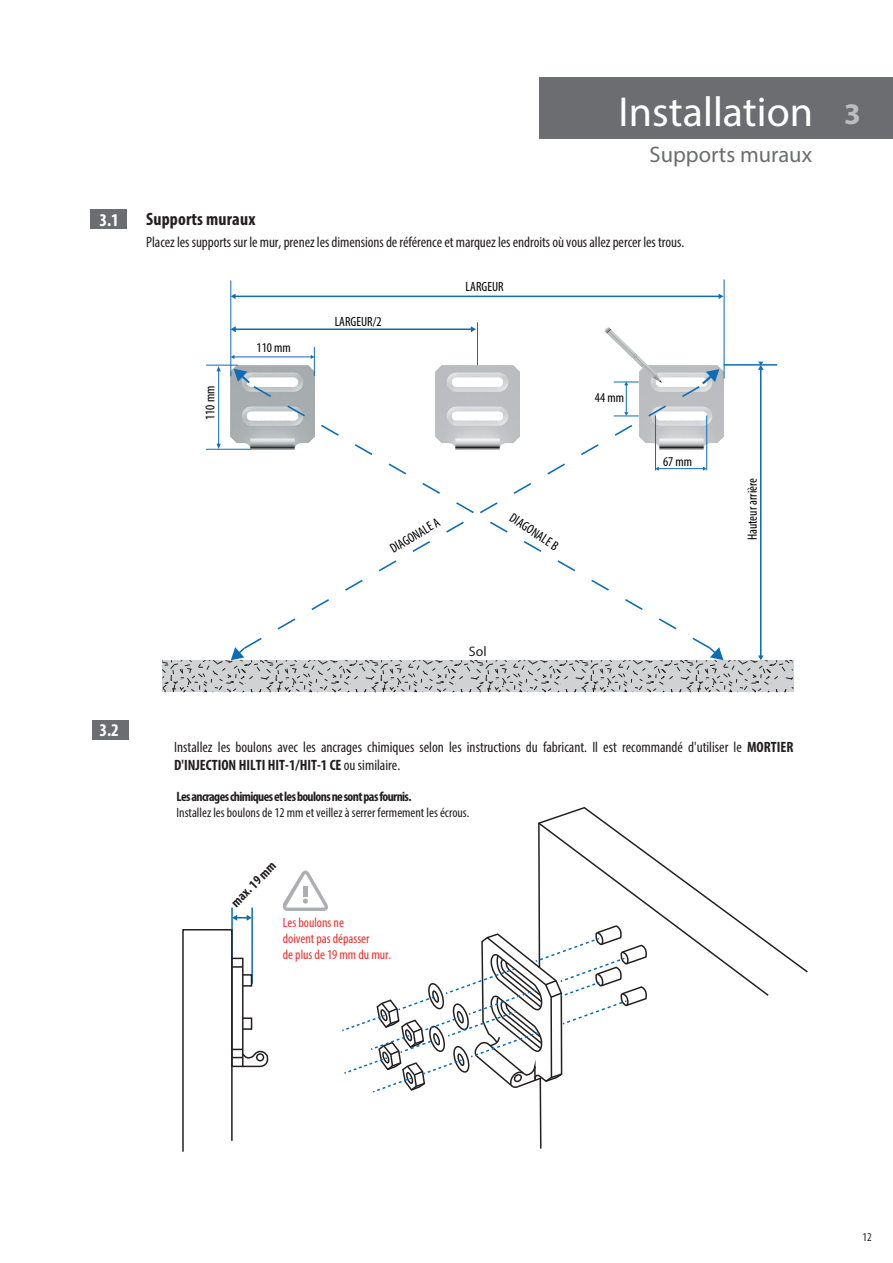
<style>
.page{position:relative;width:893px;height:1263px;background:#fff}
.page>*{position:absolute;margin:0;border:0;box-sizing:border-box;transform-origin:0 0}
.t1{font:42px "Myriad Pro";color:#fff}
.t2{font:22.5px "Myriad Pro";color:#6c6d70}
.t3{font:700 condensed 18px "Myriad Pro";letter-spacing:.01em;color:#231f20}
.t4{font:700 condensed 18px "Myriad Pro";color:#fff}
.t5{font:condensed 15px/18px "Myriad Pro";color:#231f20}
.t6{font:13.8px "Myriad Pro";color:#231f20}
.t7{font:condensed 13.5px "Myriad Pro";color:#231f20}
.t8{font:700 condensed 13.5px "Myriad Pro";letter-spacing:-.045em;color:#231f20}
.t9{font:condensed 13.5px/16.2px "Myriad Pro";color:#ee2f2d}
.t10{font:condensed 13.35px "Myriad Pro";color:#000001}
.t11{font:condensed 12px "Myriad Pro";color:#231f20}
.s1{font-weight:700;font-size:30px;color:#bcbdc0}
.s2{font-weight:700}
</style>
<div class="page">
<div style="left:92px;top:720px;width:36px;height:20px;background:#6c6d70"></div>
<div style="left:90px;top:209px;width:37px;height:20px;background:#6c6d70"></div>
<hr style="left:231px;top:907px;width:2px;height:52px;background:#0d6cb6">
<hr style="left:251px;top:907px;width:2px;height:77px;background:#0d6cb6">
<svg style="left:232px;top:915px;width:20px;height:6px"></svg>
<svg style="left:282px;top:870px;width:46px;height:41px"></svg>
<div style="left:303px;top:886px;width:5px;height:11px;background:#adaeb2"></div>
<svg style="left:182px;top:928px;width:87px;height:224px"></svg>
<svg style="left:543px;top:807px;width:265px;height:166px"></svg>
<svg style="left:342px;top:821px;width:428px;height:328px"></svg>
<div style="left:539px;top:77px;width:354px;height:62px;background:#6c6d70"></div>
<img style="left:230px;top:365px;width:84px;height:84px">
<img style="left:662px;top:365px;width:61px;height:78px">
<img style="left:436px;top:365px;width:84px;height:19px">
<hr style="left:206px;top:449px;width:45px;height:1px;background:#0d6cb6">
<hr style="left:206px;top:365px;width:31px;height:1px;background:#0d6cb6">
<hr style="left:477px;top:323px;width:1px;height:42px;background:#0d6cb6">
<hr style="left:230px;top:281px;width:1px;height:95px;background:#0d6cb6">
<svg style="left:702px;top:387px;width:10px;height:259px"></svg>
<svg style="left:234px;top:369px;width:18px;height:16px"></svg>
<svg style="left:242px;top:384px;width:460px;height:262px"></svg>
<svg style="left:700px;top:369px;width:19px;height:18px"></svg>
<hr style="left:234px;top:357px;width:77px;height:1px;background:#0d6cb6">
<svg style="left:311px;top:347px;width:4px;height:29px"></svg>
<hr style="left:218px;top:370px;width:1px;height:75px;background:#0d6cb6">
<svg style="left:217px;top:444px;width:4px;height:5px"></svg>
<svg style="left:217px;top:366px;width:4px;height:5px"></svg>
<hr style="left:706px;top:416px;width:1px;height:54px;background:#0d6cb6">
<hr style="left:655px;top:416px;width:1px;height:54px;background:#0d6cb6">
<hr style="left:658px;top:468px;width:46px;height:1px;background:#0d6cb6">
<svg style="left:655px;top:467px;width:4px;height:4px"></svg>
<hr style="left:724px;top:364px;width:53px;height:2px;background:#0d6cb6">
<hr style="left:760px;top:369px;width:1px;height:287px;background:#0d6cb6">
<svg style="left:162px;top:646px;width:631px;height:46px"></svg>
<hr style="left:724px;top:280px;width:1px;height:98px;background:#0d6cb6">
<hr style="left:235px;top:296px;width:484px;height:1px;background:#0d6cb6">
<svg style="left:231px;top:294px;width:5px;height:5px"></svg>
<svg style="left:719px;top:294px;width:4px;height:5px"></svg>
<svg style="left:604px;top:327px;width:58px;height:90px"></svg>
<svg style="left:758px;top:362px;width:5px;height:8px"></svg>
<hr style="left:235px;top:328px;width:237px;height:2px;background:#0d6cb6">
<svg style="left:231px;top:326px;width:5px;height:6px"></svg>
<svg style="left:471px;top:326px;width:5px;height:6px"></svg>
<p class="t4" style="left:99px;top:209px;width:21px">3.1</p>
<h1 class="t1" style="left:618px;top:86px;width:244px">Installation <span class="s1">3</span></h1>
<h2 class="t2" style="left:650px;top:141px;width:164px">Supports muraux</h2>
<p class="t3" style="left:146px;top:208px;width:111px">Supports muraux</p>
<p class="t5" style="left:146px;top:233px;width:539px">Placez les supports sur le mur, prenez les dimensions de référence et marquez les endroits où vous allez percer les trous.</p>
<p class="t10" style="left:202px;top:420px;width:36px;rotate:-90deg">110 mm</p>
<p class="t10" style="left:257px;top:340px;width:36px">110 mm</p>
<p class="t10" style="left:335px;top:314px;width:48px">LARGEUR/2</p>
<p class="t10" style="left:466px;top:278px;width:40px">LARGEUR</p>
<p class="t10" style="left:595px;top:389px;width:31px">44 mm</p>
<p class="t10" style="left:387px;top:542px;width:57px;rotate:-31deg">DIAGONALE A</p>
<p class="t10" style="left:516px;top:509px;width:57px;rotate:34deg">DIAGONALE B</p>
<p class="t10" style="left:663px;top:453px;width:31px">67 mm</p>
<p class="t10" style="left:744px;top:540px;width:64px;rotate:-90deg">Hauteur arrière</p>
<p class="t4" style="left:99px;top:719px;width:21px">3.2</p>
<p class="t6" style="left:469px;top:643px;width:19px">Sol</p>
<p class="t5" style="left:174px;top:738px;width:621px">Installez les boulons avec les ancrages chimiques selon les instructions du fabricant. Il est recommandé d'utiliser le <span class="s2">MORTIER<br>D'INJECTION HILTI HIT-1/HIT-1 CE</span> ou similaire.</p>
<p class="t8" style="left:177px;top:788px;width:237px">Les ancrages chimiques et les boulons ne sont pas fournis.</p>
<p class="t7" style="left:177px;top:804px;width:294px">Installez les boulons de 12 mm et veillez à serrer fermement les écrous.</p>
<p class="t8" style="left:227px;top:898px;width:59px;rotate:-45deg">max. 19 mm</p>
<p class="t9" style="left:283px;top:914px;width:110px">Les boulons ne<br>doivent pas dépasser<br>de plus de 19 mm du mur.</p>
<p class="t11" style="left:862px;top:1230px;width:11px">12</p>
</div>
